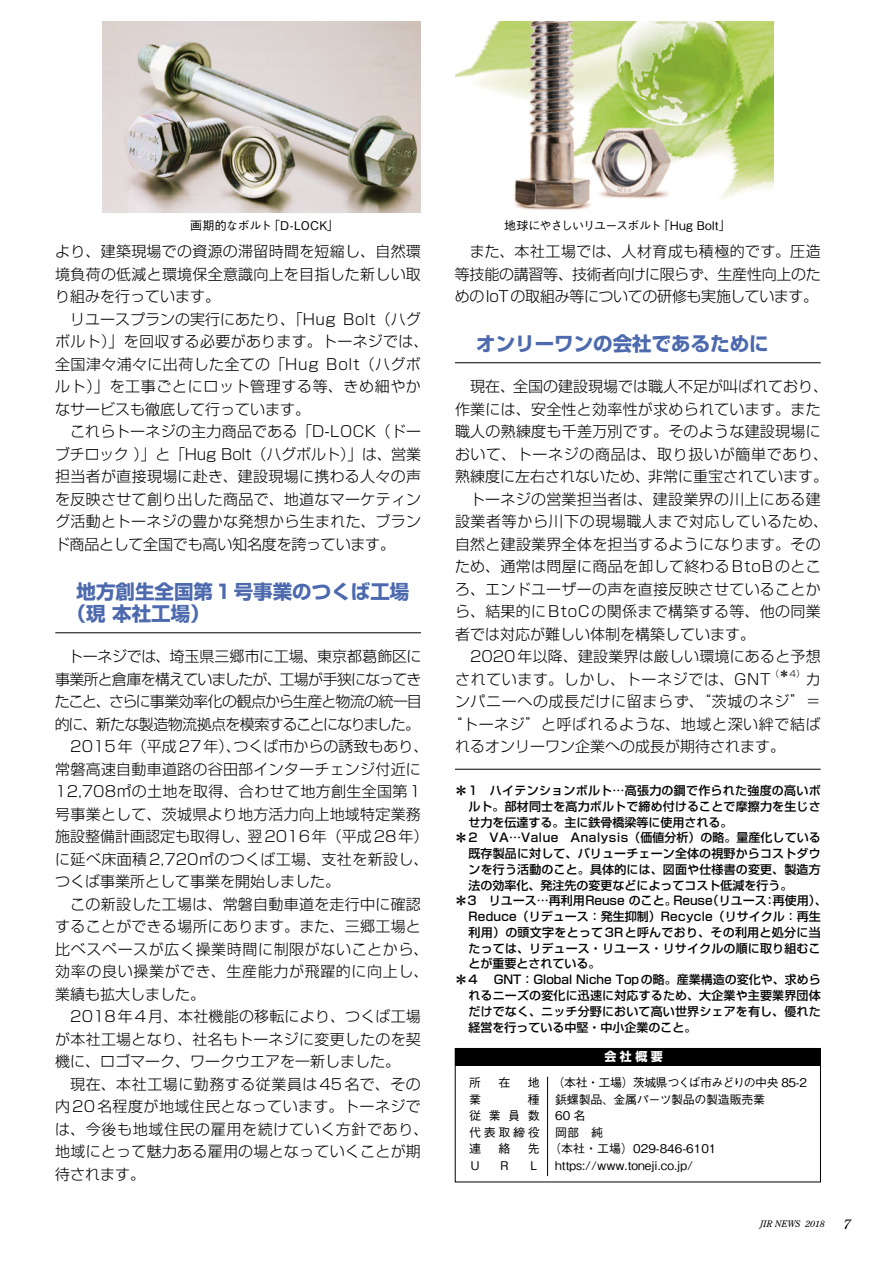
<style>
.page{position:relative;width:893px;height:1263px;background:#fff}
.page>*{position:absolute;margin:0;border:0;box-sizing:border-box;transform-origin:0 0}
.t1{font:19.5px/22.5px "Shin Go Pro Bold 90 pv RKSJ H";color:#4d6aae}
.t2{font:15px/22.5px "Shin Go Pro Light 90 pv RKSJ H";letter-spacing:.015em;color:#000;text-align:justify}
.t3{font:15px "Shin Go Pro Light 90 pv RKSJ H";letter-spacing:.04em;color:#000}
.t4{font:15px "Shin Go Pro Light 90 pv RKSJ H";letter-spacing:.045em;color:#000}
.t5{font:15px "Shin Go Pro Light 90 pv RKSJ H";letter-spacing:-.065em;color:#000}
.t6{font:15px "Shin Go Pro Light 90 pv RKSJ H";letter-spacing:-.05em;color:#000}
.t7{font:15px "Shin Go Pro Light 90 pv RKSJ H";letter-spacing:-.055em;color:#000}
.t8{font:15px "Shin Go Pro Light 90 pv RKSJ H";letter-spacing:.035em;color:#000}
.t9{font:italic 13.5px "Century Old Style Std";color:#000}
.t10{font:12px "Shin Go Pro Medium 90 pv RKSJ H";letter-spacing:.015em;color:#000}
.t11{font:12px/16.5px "Gothic BBB Pro Medium 90 pv RKSJ H";letter-spacing:-.015em;color:#000;text-align:justify}
.t12{font:12px "Shin Go Pro Medium 90 pv RKSJ H";letter-spacing:.05em;color:#000}
.t13{font:12px "Gothic BBB Pro Medium 90 pv RKSJ H";letter-spacing:-.045em;color:#000}
.t14{font:12px "Gothic BBB Pro Medium 90 pv RKSJ H";letter-spacing:-.05em;color:#000}
.t15{font:12px "Shin Go Pro Bold 90 pv RKSJ H";color:#fff}
.t16{font:italic 9px "Century Old Style Std";color:#000}
.t17{font:8.7px "Shin Go Pro Light 90 pv RKSJ H";color:#000}
</style>
<div class="page">
<hr style="left:55px;top:632px;width:366px;height:1px;background:#000">
<hr style="left:455px;top:362px;width:366px;height:1px;background:#000">
<div style="left:455px;top:1048px;width:366px;height:17px;background:#000"></div>
<hr style="left:547px;top:1077px;width:1px;height:99px;background:#000">
<img style="left:102px;top:21px;width:319px;height:192px">
<img style="left:455px;top:21px;width:319px;height:190px">
<hr style="left:455px;top:769px;width:366px;height:1px;background:#000">
<p class="t11" style="left:190px;top:218px;width:150px">画期的なボルト「D-LOCK」</p>
<p class="t14" style="left:504px;top:221px;width:228px">地球にやさしいリユースボルト「Hug Bolt」</p>
<p class="t2" style="left:55px;top:242px;width:367px">より、建築現場での資源の滞留時間を短縮し、自然環境負荷の低減と環境保全意識向上を目指した新しい取り組みを行っています。</p>
<p class="t2" style="left:55px;top:310px;width:375px;text-align:left;text-indent:15px">リユースプランの実行にあたり、「Hug Bolt（ハグボルト）」を回収する必要があります。トーネジでは、全国津々浦々に出荷した全ての「Hug Bolt（ハグボルト）」を工事ごとにロット管理する等、きめ細やかなサービスも徹底して行っています。</p>
<p class="t2" style="left:55px;top:422px;width:368px;text-indent:15px">これらトーネジの主力商品である「D-LOCK（ドーブチロック ）」と「Hug Bolt（ハグボルト）」は、営業担当者が直接現場に赴き、建設現場に携わる人々の声を反映させて創り出した商品で、地道なマーケティング活動とトーネジの豊かな発想から生まれた、ブランド商品として全国でも高い知名度を誇っています。</p>
<h1 class="t1" style="left:67px;top:583px;width:344px;text-indent:10px">地方創生全国第1号事業のつくば工場（現 本社工場）</h1>
<p class="t2" style="left:68px;top:647px;width:355px">トーネジでは、埼玉県三郷市に工場、東京都葛飾区に</p>
<p class="t5" style="left:55px;top:673px;width:368px">事業所と倉庫を構えていましたが、工場が手狭になってき</p>
<p class="t6" style="left:55px;top:696px;width:368px">たこと、さらに事業効率化の観点から生産と物流の統一目</p>
<p class="t7" style="left:55px;top:718px;width:367px">的に、新たな製造物流拠点を模索することになりました。</p>
<p class="t2" style="left:70px;top:737px;width:360px">2015年（平成27年）、つくば市からの誘致もあり、</p>
<p class="t2" style="left:55px;top:760px;width:367px">常磐高速自動車道路の谷田部インターチェンジ付近に</p>
<p class="t2" style="left:55px;top:782px;width:367px">12,708㎡の土地を取得、合わせて地方創生全国第1</p>
<p class="t2" style="left:55px;top:805px;width:367px">号事業として、茨城県より地方活力向上地域特定業務</p>
<p class="t2" style="left:55px;top:827px;width:375px">施設整備計画認定も取得し、翌2016年（平成28年）</p>
<p class="t2" style="left:55px;top:850px;width:375px">に延べ床面積2,720㎡のつくば工場、支社を新設し、</p>
<p class="t2" style="left:55px;top:872px;width:286px">つくば事業所として事業を開始しました。</p>
<p class="t2" style="left:70px;top:895px;width:352px">この新設した工場は、常磐自動車道を走行中に確認</p>
<p class="t2" style="left:55px;top:917px;width:367px">することができる場所にあります。また、三郷工場と</p>
<p class="t3" style="left:55px;top:943px;width:375px">比べスペースが広く操業時間に制限がないことから、</p>
<p class="t3" style="left:55px;top:966px;width:375px">効率の良い操業ができ、生産能力が飛躍的に向上し、</p>
<p class="t2" style="left:55px;top:985px;width:151px">業績も拡大しました。</p>
<p class="t2" style="left:70px;top:1007px;width:352px">2018年4月、本社機能の移転により、つくば工場</p>
<p class="t2" style="left:55px;top:1030px;width:367px">が本社工場となり、社名もトーネジに変更したのを契</p>
<p class="t2" style="left:55px;top:1052px;width:346px">機に、ロゴマーク、ワークウエアを一新しました。</p>
<p class="t8" style="left:70px;top:1078px;width:352px">現在、本社工場に勤務する従業員は45名で、その</p>
<p class="t2" style="left:55px;top:1097px;width:367px">内20名程度が地域住民となっています。トーネジで</p>
<p class="t3" style="left:55px;top:1123px;width:375px">は、今後も地域住民の雇用を続けていく方針であり、</p>
<p class="t2" style="left:55px;top:1142px;width:367px">地域にとって魅力ある雇用の場となっていくことが期</p>
<p class="t2" style="left:55px;top:1165px;width:91px">待されます。</p>
<p class="t2" style="left:455px;top:242px;width:368px;text-indent:15px">また、本社工場では、人材育成も積極的です。圧造等技能の講習等、技術者向けに限らず、生産性向上のためのIoTの取組み等についての研修も実施しています。</p>
<h1 class="t1" style="left:476px;top:335px;width:294px">オンリーワンの会社であるために</h1>
<p class="t2" style="left:470px;top:377px;width:360px">現在、全国の建設現場では職人不足が叫ばれており、</p>
<p class="t2" style="left:455px;top:400px;width:367px">作業には、安全性と効率性が求められています。また</p>
<p class="t2" style="left:455px;top:422px;width:367px">職人の熟練度も千差万別です。そのような建設現場に</p>
<p class="t4" style="left:455px;top:448px;width:375px">おいて、トーネジの商品は、取り扱いが簡単であり、</p>
<p class="t2" style="left:455px;top:467px;width:375px">熟練度に左右されないため、非常に重宝されています。</p>
<p class="t2" style="left:470px;top:490px;width:352px">トーネジの営業担当者は、建設業界の川上にある建</p>
<p class="t3" style="left:455px;top:516px;width:375px">設業者等から川下の現場職人まで対応しているため、</p>
<p class="t2" style="left:455px;top:535px;width:367px">自然と建設業界全体を担当するようになります。その</p>
<p class="t2" style="left:455px;top:557px;width:367px">ため、通常は問屋に商品を卸して終わるBtoBのとこ</p>
<p class="t2" style="left:455px;top:580px;width:367px">ろ、エンドユーザーの声を直接反映させていることか</p>
<p class="t2" style="left:455px;top:602px;width:367px">ら、結果的にBtoCの関係まで構築する等、他の同業</p>
<p class="t2" style="left:455px;top:625px;width:301px">者では対応が難しい体制を構築しています。</p>
<p class="t2" style="left:470px;top:647px;width:352px">2020年以降、建設業界は厳しい環境にあると予想</p>
<p class="t4" style="left:455px;top:673px;width:317px">されています。しかし、トーネジでは、GNT</p>
<p class="t17" style="left:770px;top:671px;width:36px">（＊4）</p>
<p class="t2" style="left:806px;top:670px;width:16px">カ</p>
<p class="t3" style="left:455px;top:696px;width:367px">ンパニーへの成長だけに留まらず、“茨城のネジ”＝</p>
<p class="t3" style="left:447px;top:718px;width:375px">“トーネジ”と呼ばれるような、地域と深い絆で結ば</p>
<p class="t2" style="left:455px;top:737px;width:332px">れるオンリーワン企業への成長が期待されます。</p>
<p class="t10" style="left:455px;top:786px;width:367px">＊1　ハイテンションボルト…高張力の鋼で作られた強度の高いボ</p>
<p class="t10" style="left:468px;top:802px;width:354px">ルト。部材同士を高力ボルトで締め付けることで摩擦力を生じさ</p>
<p class="t10" style="left:468px;top:818px;width:265px">せ力を伝達する。主に鉄骨橋梁等に使用される。</p>
<p class="t12" style="left:455px;top:833px;width:367px">＊2　VA…Value　Analysis（価値分析）の略。量産化している</p>
<p class="t10" style="left:468px;top:849px;width:354px">既存製品に対して、バリューチェーン全体の視野からコストダウ</p>
<p class="t10" style="left:468px;top:865px;width:354px">ンを行う活動のこと。具体的には、図面や仕様書の変更、製造方</p>
<p class="t10" style="left:468px;top:881px;width:325px">法の効率化、発注先の変更などによってコスト低減を行う。</p>
<p class="t10" style="left:455px;top:896px;width:373px">＊3　リユース…再利用Reuse のこと。Reuse（リユース：再使用）、</p>
<p class="t10" style="left:468px;top:912px;width:354px">Reduce（リデュース：発生抑制）Recycle（リサイクル：再生</p>
<p class="t10" style="left:468px;top:928px;width:354px">利用）の頭文字をとって3Rと呼んでおり、その利用と処分に当</p>
<p class="t10" style="left:468px;top:944px;width:354px">たっては、リデュース・リユース・リサイクルの順に取り組むこ</p>
<p class="t10" style="left:468px;top:959px;width:133px">とが重要とされている。</p>
<p class="t10" style="left:455px;top:975px;width:367px">＊4　 GNT：Global Niche Topの略。産業構造の変化や、求めら</p>
<p class="t10" style="left:468px;top:991px;width:354px">れるニーズの変化に迅速に対応するため、大企業や主要業界団体</p>
<p class="t10" style="left:468px;top:1007px;width:354px">だけでなく、ニッチ分野において高い世界シェアを有し、優れた</p>
<p class="t10" style="left:468px;top:1022px;width:229px">経営を行っている中堅・中小企業のこと。</p>
<p class="t11" style="left:469px;top:1076px;width:13px">所</p>
<p class="t11" style="left:498px;top:1076px;width:13px">在</p>
<p class="t11" style="left:528px;top:1076px;width:13px">地</p>
<p class="t11" style="left:469px;top:1092px;width:13px">業</p>
<p class="t11" style="left:469px;top:1092px;width:72px;text-indent:59px">種従業員数代表取締役連</p>
<p class="t11" style="left:498px;top:1142px;width:13px">絡</p>
<p class="t11" style="left:528px;top:1142px;width:13px">先</p>
<p class="t11" style="left:469px;top:1158px;width:13px">Ｕ</p>
<p class="t11" style="left:498px;top:1158px;width:13px">Ｒ</p>
<p class="t11" style="left:528px;top:1158px;width:13px">Ｌ</p>
<p class="t15" style="left:604px;top:1052px;width:60px">会社概要</p>
<p class="t13" style="left:552px;top:1078px;width:256px">（本社・工場）茨城県つくば市みどりの中央 85-2</p>
<p class="t11" style="left:555px;top:1092px;width:211px">鋲螺製品、金属パーツ製品の製造販売業</p>
<p class="t11" style="left:555px;top:1109px;width:32px">60 名</p>
<p class="t11" style="left:555px;top:1125px;width:49px">岡部　純</p>
<p class="t11" style="left:549px;top:1142px;width:169px">（本社・工場）029-846-6101</p>
<p class="t11" style="left:555px;top:1158px;width:139px">https://www.toneji.co.jp/</p>
<p class="t16" style="left:760px;top:1219px;width:66px">JIR NEWS 2018</p>
<p class="t9" style="left:843px;top:1217px;width:9px">7</p>
</div>
